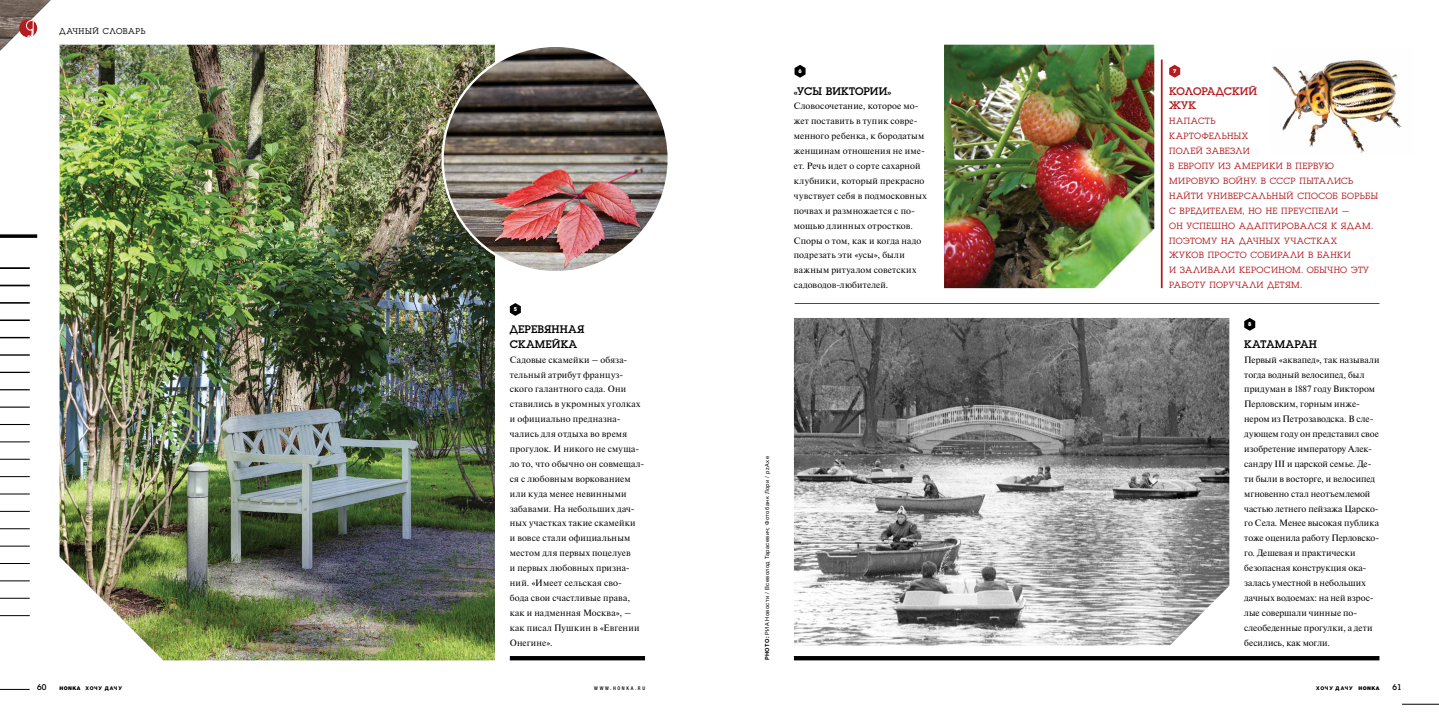
<style>
.page{position:relative;width:1439px;height:720px;background:#fff}
.page>*{position:absolute;margin:0;border:0;box-sizing:border-box;transform-origin:0 0}
.t1{font:11.46px/14.9px "Luga";letter-spacing:.01em;color:#000}
.t2{font:11.46px/14.9px "Luga";letter-spacing:-.005em;color:#b31c21}
.t3{font:9.45px/14.9px "Luga";letter-spacing:.045em;color:#b31c21}
.t4{font:9.19px/14.9px "Newton";letter-spacing:.01em;color:#000}
.t5{font:8.66px "Luga";letter-spacing:.065em;color:#000}
.t6{font:8.66px "Luga";color:#000}
.t7{font:700 5.86px "Luga";color:#fff}
.t8{font:5.6px "Helvetica Neue LTW1 G";letter-spacing:.07em;color:#000}
.t9{font:800 5.08px "Helvetica Neue LTW1 G";letter-spacing:.165em;color:#000}
.t10{font:500 condensed 5.08px "Helvetica Neue LTW1 G";letter-spacing:.325em;color:#000}
.s1{font-weight:700}
.s2{font-weight:900}
</style>
<div class="page">
<img style="left:60px;top:45px;width:435px;height:615px">
<img style="left:442px;top:46px;width:227px;height:226px;border-radius:113px">
<hr style="left:794px;top:303px;width:585px;height:1px;background:#b31c21">
<svg style="left:0;top:688px;width:30px;height:2px"></svg>
<hr style="left:1402px;top:703px;width:37px;height:1px;background:#000">
<svg style="left:0;top:0;width:63px;height:63px"></svg>
<svg style="left:0;top:234px;width:37px;height:4px"></svg>
<hr style="left:0;top:267px;width:30px;height:2px;background:#000">
<hr style="left:0;top:284px;width:30px;height:2px;background:#000">
<hr style="left:0;top:302px;width:30px;height:1px;background:#000">
<hr style="left:0;top:319px;width:30px;height:2px;background:#000">
<hr style="left:0;top:337px;width:30px;height:1px;background:#000">
<hr style="left:0;top:354px;width:30px;height:1px;background:#000">
<hr style="left:0;top:371px;width:30px;height:2px;background:#000">
<hr style="left:0;top:389px;width:30px;height:1px;background:#000">
<hr style="left:0;top:406px;width:30px;height:1px;background:#000">
<hr style="left:0;top:424px;width:30px;height:1px;background:#000">
<hr style="left:0;top:441px;width:30px;height:1px;background:#000">
<hr style="left:0;top:458px;width:30px;height:1px;background:#000">
<hr style="left:0;top:476px;width:30px;height:1px;background:#000">
<hr style="left:0;top:493px;width:30px;height:1px;background:#000">
<hr style="left:0;top:511px;width:30px;height:1px;background:#000">
<hr style="left:0;top:528px;width:30px;height:1px;background:#000">
<hr style="left:0;top:545px;width:30px;height:1px;background:#000">
<hr style="left:0;top:563px;width:30px;height:1px;background:#000">
<hr style="left:0;top:580px;width:30px;height:1px;background:#000">
<hr style="left:0;top:598px;width:30px;height:1px;background:#000">
<hr style="left:0;top:615px;width:30px;height:1px;background:#000">
<svg style="left:510px;top:303px;width:11px;height:13px"></svg>
<hr style="left:1161px;top:60px;width:1px;height:228px;background:#b31c21">
<svg style="left:1169px;top:65px;width:11px;height:13px"></svg>
<img style="left:1272px;top:60px;width:130px;height:93px">
<svg style="left:794px;top:65px;width:11px;height:13px"></svg>
<img style="left:944px;top:45px;width:210px;height:243px">
<svg style="left:1244px;top:318px;width:11px;height:12px"></svg>
<img style="left:794px;top:318px;width:435px;height:327px">
<div style="left:794px;top:655px;width:585px;height:5px;background:#000"></div>
<div style="left:510px;top:655px;width:135px;height:5px;background:#000"></div>
<p class="t5" style="left:60px;top:27px;width:87px">ДАЧНЫЙ СЛОВАРЬ</p>
<p class="t7" style="left:514px;top:306px;width:5px">5</p>
<p class="t1" style="left:510px;top:322px;width:76px">ДЕРЕВЯННАЯ<br>СКАМЕЙКА</p>
<p class="t4" style="left:510px;top:351px;width:136px">Садовые скамейки – обяза&shy;тельный атрибут француз&shy;ского галантного сада. Они ставились в укромных уголках и официально предназна&shy;чались для отдыха во время прогулок. И никого не смуща&shy;ло то, что обычно он совмещал&shy;ся с любовным воркованием или куда менее невинными забавами. На небольших дач&shy;ных участках такие скамейки<br>и вовсе стали официальным местом для первых поцелуев<br>и первых любовных призна&shy;ний. «Имеет сельская сво-<br>бода свои счастливые права, как и надменная Москва», – как писал Пушкин в «Евгении<br>Онегине».</p>
<p class="t7" style="left:798px;top:68px;width:5px">6</p>
<p class="t1" style="left:794px;top:84px;width:99px">«УСЫ ВИКТОРИИ»</p>
<p class="t4" style="left:794px;top:98px;width:134px">Словосочетание, которое мо&shy;жет поставить в тупик совре&shy;менного ребенка, к бородатым женщинам отношения не име&shy;ет. Речь идет о сорте сахарной клубники, который прекрасно чувствует себя в подмосковных почвах и размножается с по&shy;мощью длинных отростков.<br>Споры о том, как и когда надо подрезать эти «усы», были важным ритуалом советских садоводов-любителей.</p>
<p class="t8" style="left:763px;top:660px;width:205px;rotate:-90deg"><span class="s1">PHOTO:</span> РИА Новости / Всеволод Тарасевич; Фотобанк Лори / pzAxe</p>
<p class="t7" style="left:1173px;top:68px;width:5px">7</p>
<p class="t2" style="left:1169px;top:84px;width:90px">КОЛОРАДСКИЙ<br>ЖУК</p>
<p class="t3" style="left:1169px;top:114px;width:210px">НАПАСТЬ<br>КАРТОФЕЛЬНЫХ<br>ПОЛЕЙ ЗАВЕЗЛИ<br>В ЕВРОПУ ИЗ АМЕРИКИ В ПЕРВУЮ<br>МИРОВУЮ ВОЙНУ. В СССР ПЫТАЛИСЬ<br>НАЙТИ УНИВЕРСАЛЬНЫЙ СПОСОБ БОРЬБЫ<br>С ВРЕДИТЕЛЕМ, НО НЕ ПРЕУСПЕЛИ –<br>ОН УСПЕШНО АДАПТИРОВАЛСЯ К ЯДАМ.<br>ПОЭТОМУ НА ДАЧНЫХ УЧАСТКАХ<br>ЖУКОВ ПРОСТО СОБИРАЛИ В БАНКИ<br>И ЗАЛИВАЛИ КЕРОСИНОМ. ОБЫЧНО ЭТУ<br>РАБОТУ ПОРУЧАЛИ ДЕТЯМ.</p>
<p class="t7" style="left:1248px;top:321px;width:5px">8</p>
<p class="t1" style="left:1244px;top:336px;width:74px">КАТАМАРАН</p>
<p class="t4" style="left:1244px;top:351px;width:137px">Первый «аквапед», так называли тогда водный велосипед, был придуман в 1887 году Виктором<br>Перловским, горным инже&shy;нером из Петрозаводска. В сле&shy;дующем году он представил свое изобретение императору Алек&shy;сандру III и царской семье. Де&shy;ти были в восторге, и велосипед мгновенно стал неотъемлемой частью летнего пейзажа Царско&shy;го Села. Менее высокая публика тоже оценила работу Перловско&shy;го. Дешевая и практически безопасная конструкция ока&shy;залась уместной в небольших дачных водоемах: на ней взрос&shy;лые совершали чинные по&shy;слеобеденные прогулки, а дети бесились, как могли.</p>
<p class="t6" style="left:37px;top:682px;width:11px">60</p>
<p class="t9" style="left:60px;top:685px;width:64px"><span class="s2">HONKA</span> ХОЧУ ДАЧУ</p>
<p class="t10" style="left:594px;top:685px;width:52px">WWW.HONKA.RU</p>
<p class="t9" style="left:1316px;top:685px;width:65px">ХОЧУ ДАЧУ <span class="s2">HONKA</span></p>
<p class="t6" style="left:1392px;top:682px;width:11px">61</p>
</div>
